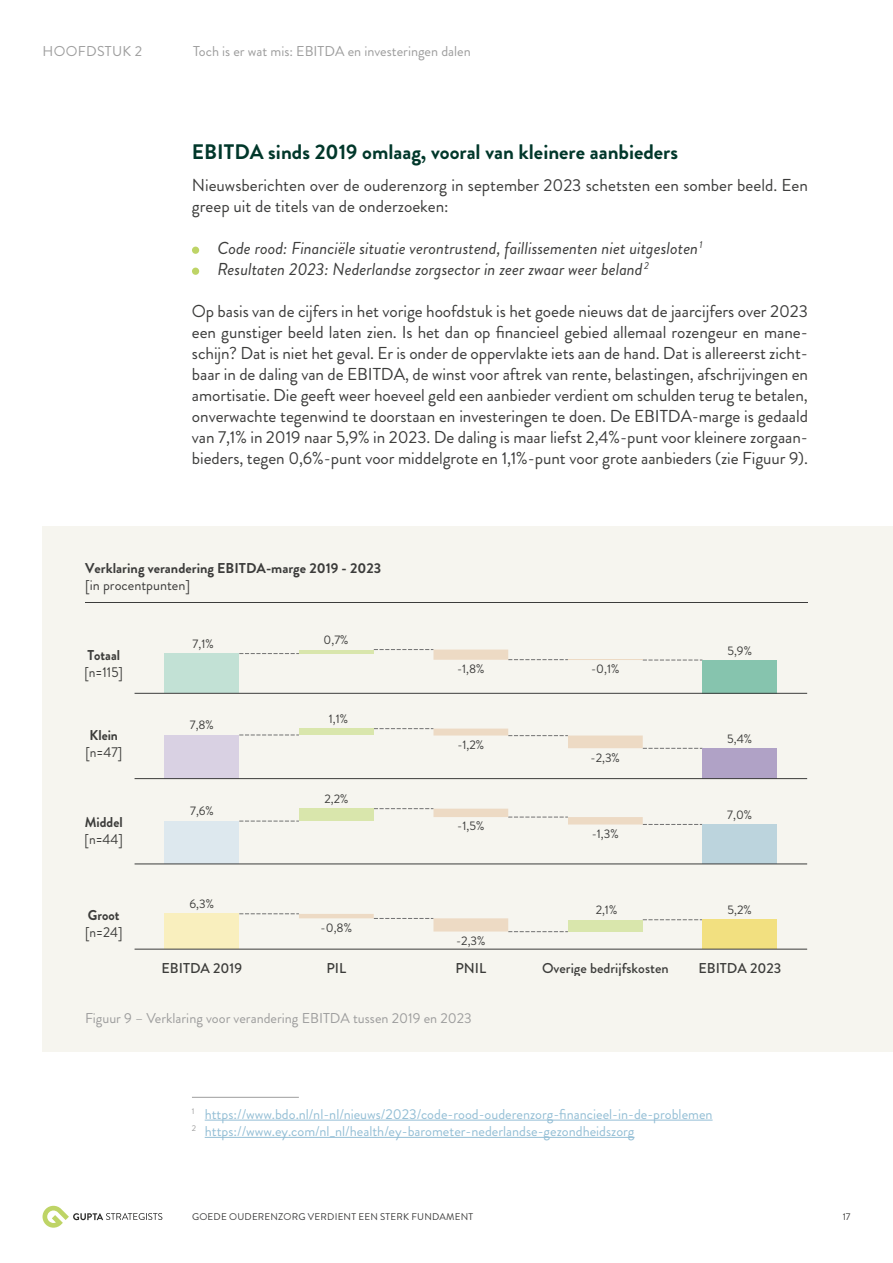
<style>
.page{position:relative;width:893px;height:1263px;background:#fff}
.page>*{position:absolute;margin:0;border:0;box-sizing:border-box;transform-origin:0 0}
.t1{font:700 21px "Brandon Grotesque";color:#00372a}
.t2{font:17.25px/21px "Brandon Grotesque";color:#3c3c3b}
.t3{font:italic 17.25px/21px "Brandon Grotesque";color:#3c3c3b}
.t4{font:14.25px/17.2px "Brandon Grotesque";color:#93bed5}
.t5{font:14.25px "Brandon Grotesque";color:#9d9d9d}
.t6{font:500 14.25px "Brandon Grotesque";color:#3c3c3a}
.t7{font:700 14.25px "Brandon Grotesque";color:#3c3c3b}
.t8{font:14.25px "Brandon Grotesque";color:#3c3c3a;scale:.95 1}
.t9{font:700 14.25px "Brandon Grotesque";color:#3c3c3a;scale:.95 1}
.t10{font:14.25px "Brandon Grotesque";color:#3c3c3b}
.t11{font:14.25px "Brandon Grotesque";letter-spacing:.02em;color:#9d9d9d}
.t12{font:12.45px "Brandon Grotesque";color:#3c3c3b}
.t13{font:12.3px "Brandon Grotesque";color:#3c3c3a}
.t14{font:9.75px "Brandon Grotesque";letter-spacing:.02em;color:#3c3c3b}
</style>
<div class="page">
<div style="left:43px;top:527px;width:850px;height:525px;background:#f6f5ef"></div>
<svg style="left:43px;top:1206px;width:119px;height:22px"></svg>
<div style="left:192px;top:247px;width:7px;height:7px;background:#bed466;border-radius:50%"></div>
<div style="left:192px;top:268px;width:7px;height:7px;background:#bed466;border-radius:50%"></div>
<hr style="left:192px;top:1097px;width:107px;height:1px;background:#9d9d9d">
<hr style="left:205px;top:1120px;width:508px;height:1px;background:#93bed5">
<hr style="left:205px;top:1137px;width:429px;height:1px;background:#93bed5">
<svg style="left:239px;top:653px;width:60px;height:1px"></svg>
<div style="left:164px;top:653px;width:75px;height:40px;background:#c2e1d5"></div>
<div style="left:702px;top:660px;width:75px;height:33px;background:#86c4ae"></div>
<hr style="left:299px;top:650px;width:75px;height:3px;background:#d9e6ac">
<svg style="left:374px;top:649px;width:328px;height:12px"></svg>
<hr style="left:135px;top:693px;width:672px;height:1px;background:#3c3c3b">
<svg style="left:239px;top:735px;width:60px;height:1px"></svg>
<div style="left:164px;top:735px;width:75px;height:44px;background:#d9d1e3"></div>
<div style="left:702px;top:748px;width:75px;height:31px;background:#b0a2c6"></div>
<div style="left:299px;top:729px;width:75px;height:6px;background:#d9e6ac"></div>
<svg style="left:374px;top:728px;width:328px;height:21px"></svg>
<hr style="left:135px;top:778px;width:672px;height:1px;background:#3c3c3b">
<svg style="left:239px;top:821px;width:60px;height:1px"></svg>
<div style="left:164px;top:821px;width:75px;height:43px;background:#dde8ee"></div>
<div style="left:702px;top:824px;width:75px;height:40px;background:#bcd4dd"></div>
<div style="left:299px;top:809px;width:75px;height:12px;background:#d9e6ac"></div>
<svg style="left:374px;top:808px;width:328px;height:17px"></svg>
<hr style="left:135px;top:864px;width:672px;height:1px;background:#3c3c3b">
<svg style="left:643px;top:919px;width:59px;height:1px"></svg>
<div style="left:164px;top:914px;width:75px;height:35px;background:#f9efbe"></div>
<div style="left:702px;top:920px;width:75px;height:29px;background:#f2e080"></div>
<div style="left:568px;top:920px;width:75px;height:12px;background:#d9e6ac"></div>
<svg style="left:239px;top:913px;width:329px;height:19px"></svg>
<hr style="left:135px;top:949px;width:672px;height:1px;background:#3c3c3b">
<hr style="left:85px;top:602px;width:723px;height:1px;background:#3c3c3b">
<p class="t11" style="left:43px;top:41px;width:101px">HOOFDSTUK 2</p>
<p class="t5" style="left:193px;top:41px;width:279px">Toch is er wat mis: EBITDA en investeringen dalen</p>
<p class="t1" style="left:192px;top:137px;width:488px">EBITDA sinds 2019 omlaag, vooral van kleinere aanbieders</p>
<p class="t2" style="left:192px;top:175px;width:617px">Nieuwsberichten over de ouderenzorg in september 2023 schetsten een somber beeld. Een greep uit de titels van de onderzoeken:</p>
<p class="t3" style="left:217px;top:238px;width:487px">Code rood: Financiële situatie verontrustend, faillissementen niet uitgesloten<sup>1<br></sup>Resultaten 2023: Nederlandse zorgsector in zeer zwaar weer beland <sup>2</sup></p>
<p class="t2" style="left:192px;top:301px;width:618px;text-align:justify">Op basis van de cijfers in het vorige hoofdstuk is het goede nieuws dat de jaarcijfers over 2023 een gunstiger beeld laten zien. Is het dan op financieel gebied allemaal rozengeur en mane&shy;schijn? Dat is niet het geval. Er is onder de oppervlakte iets aan de hand. Dat is allereerst zicht&shy;baar in de daling van de EBITDA, de winst voor aftrek van rente, belastingen, afschrijvingen en amortisatie. Die geeft weer hoeveel geld een aanbieder verdient om schulden terug te betalen, onverwachte tegenwind te doorstaan en investeringen te doen. De EBITDA-marge is gedaald van 7,1% in 2019 naar 5,9% in 2023. De daling is maar liefst 2,4%-punt voor kleinere zorgaan&shy;bieders, tegen 0,6%-punt voor middelgrote en 1,1%-punt voor grote aanbieders (zie Figuur 9).</p>
<p class="t7" style="left:85px;top:558px;width:297px">Verklaring verandering EBITDA-marge 2019 - 2023</p>
<p class="t10" style="left:85px;top:575px;width:107px">[in procentpunten]</p>
<p class="t9" style="left:87px;top:645px;width:36px">Totaal</p>
<p class="t8" style="left:85px;top:662px;width:42px">[n=115]</p>
<p class="t9" style="left:90px;top:725px;width:31px">Klein</p>
<p class="t8" style="left:85px;top:742px;width:40px">[n=47]</p>
<p class="t13" style="left:193px;top:635px;width:23px">7,1%</p>
<p class="t13" style="left:190px;top:717px;width:26px">7,8%</p>
<p class="t13" style="left:324px;top:631px;width:26px">0,7%</p>
<p class="t13" style="left:329px;top:710px;width:21px">1,1%</p>
<p class="t12" style="left:457px;top:660px;width:29px">-1,8%</p>
<p class="t12" style="left:591px;top:660px;width:30px">-0,1%</p>
<p class="t12" style="left:457px;top:736px;width:28px">-1,2%</p>
<p class="t12" style="left:590px;top:749px;width:31px">-2,3%</p>
<p class="t13" style="left:727px;top:642px;width:26px">5,9%</p>
<p class="t13" style="left:727px;top:730px;width:27px">5,4%</p>
<p class="t9" style="left:85px;top:812px;width:41px">Middel</p>
<p class="t8" style="left:85px;top:829px;width:42px">[n=44]</p>
<p class="t9" style="left:88px;top:905px;width:35px">Groot</p>
<p class="t8" style="left:85px;top:922px;width:41px">[n=24]</p>
<p class="t13" style="left:324px;top:790px;width:26px">2,2%</p>
<p class="t13" style="left:190px;top:803px;width:25px">7,6%</p>
<p class="t13" style="left:727px;top:806px;width:26px">7,0%</p>
<p class="t12" style="left:457px;top:818px;width:29px">-1,5%</p>
<p class="t12" style="left:592px;top:825px;width:29px">-1,3%</p>
<p class="t13" style="left:189px;top:895px;width:26px">6,3%</p>
<p class="t12" style="left:321px;top:919px;width:33px">-0,8%</p>
<p class="t12" style="left:456px;top:932px;width:31px">-2,3%</p>
<p class="t13" style="left:596px;top:901px;width:23px">2,1%</p>
<p class="t13" style="left:728px;top:901px;width:26px">5,2%</p>
<p class="t6" style="left:162px;top:958px;width:82px">EBITDA 2019</p>
<p class="t6" style="left:326px;top:958px;width:21px">PIL</p>
<p class="t6" style="left:455px;top:958px;width:32px">PNIL</p>
<p class="t6" style="left:542px;top:958px;width:128px">Overige bedrijfskosten</p>
<p class="t6" style="left:698px;top:958px;width:84px">EBITDA 2023</p>
<p class="t5" style="left:85px;top:1008px;width:388px">Figuur 9 – Verklaring voor verandering EBITDA tussen 2019 en 2023</p>
<p class="t4" style="left:192px;top:1105px;width:522px"><sup>1</sup> https://www.bdo.nl/nl-nl/nieuws/2023/code-rood-ouderenzorg-financieel-in-de-problemen<br><sup>2</sup> https://www.ey.com/nl_nl/health/ey-barometer-nederlandse-gezondheidszorg</p>
<p class="t14" style="left:192px;top:1210px;width:283px">GOEDE OUDERENZORG VERDIENT EEN STERK FUNDAMENT</p>
<p class="t14" style="left:843px;top:1210px;width:9px">17</p>
</div>
